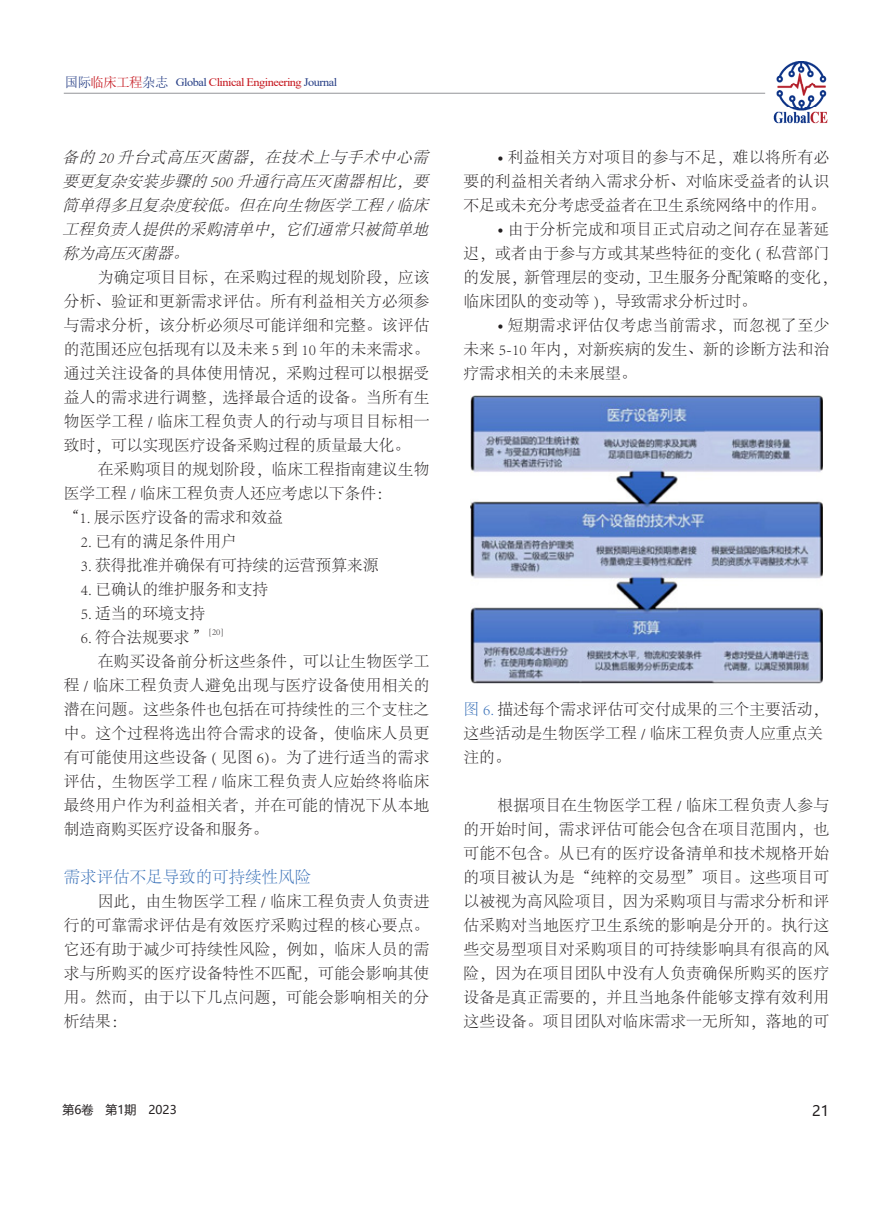
<style>
.page{position:relative;width:893px;height:1212px;background:#fff}
.page>*{position:absolute;margin:0;border:0;box-sizing:border-box;transform-origin:0 0}
.二级小标题{font:300 16.5px "Adobe Song Std";color:#3870b7}
.正文{font:300 15.75px/24px "Adobe Song Std";color:#231f20;text-align:justify}
.正文-2{font:italic 300 15.75px/24px "Adobe Song Std";color:#231f20;text-align:justify}
.正文-3{font:300 15.75px/24px "Adobe Song Std";letter-spacing:.02em;color:#231f20}
.t1{font:14.4px "Microsoft Ya Hei";color:#231f20}
.t2{font:12px "Microsoft Ya Hei";color:#231f20}
.t3{font:11.55px "Times New Roman";letter-spacing:-.04em;color:#c4121a;scale:1.07 1}
.正文-4{font:300 9.15px "Adobe Song Std";color:#231f20}
.s1{font-family:"Sim Sun";font-size:13.35px;color:#273f86}
.s2{font-family:"Sim Sun";font-size:13.35px}
.s3{color:#273f86}
.s4{font-family:"Minion Pro";font-weight:400}
.s5{color:#3870b8}
</style>
<div class="page">
<hr style="left:64px;top:93px;width:701px;height:1px;background:#939598">
<img style="left:773px;top:62px;width:55px;height:62px">
<img style="left:470px;top:395px;width:353px;height:289px">
<p class="t3" style="left:65px;top:74px;width:256px"><span class="s1">国际</span><span class="s2">临床工程</span><span class="s1">杂志</span> <span class="s3">Global</span> Clinical Engineering <span class="s3">Journal</span></p>
<p class="正文-2" style="left:62px;top:146px;width:372px">备的 20 升台式高压灭菌器，在技术上与手术中心需要更复杂安装步骤的 500 升通行高压灭菌器相比，要简单得多且复杂度较低。但在向生物医学工程 / 临床工程负责人提供的采购清单中，它们通常只被简单地称为高压灭菌器。</p>
<p class="正文" style="left:64px;top:266px;width:367px;text-indent:34px">为确定项目目标，在采购过程的规划阶段，应该分析、验证和更新需求评估。所有利益相关方必须参与需求分析，该分析必须尽可能详细和完整。该评估的范围还应包括现有以及未来 5 到 10 年的未来需求。通过关注设备的具体使用情况，采购过程可以根据受益人的需求进行调整，选择最合适的设备。当所有生物医学工程 / 临床工程负责人的行动与项目目标相一致时，可以实现医疗设备采购过程的质量最大化。</p>
<p class="正文" style="left:64px;top:458px;width:367px;text-indent:34px">在采购项目的规划阶段，临床工程指南建议生物医学工程 / 临床工程负责人还应考虑以下条件：</p>
<p class="正文" style="left:64px;top:506px;width:221px">“1. 展示医疗设备的需求和效益</p>
<p class="正文" style="left:81px;top:530px;width:158px">2. 已有的满足条件用户</p>
<p class="正文" style="left:81px;top:554px;width:299px">3. 获得批准并确保有可持续的运营预算来源</p>
<p class="正文" style="left:81px;top:578px;width:189px">4. 已确认的维护服务和支持</p>
<p class="正文" style="left:81px;top:602px;width:126px">5. 适当的环境支持</p>
<p class="正文" style="left:81px;top:626px;width:129px">6. 符合法规要求 ”</p>
<p class="正文-4" style="left:209px;top:627px;width:17px">[20]</p>
<p class="正文" style="left:64px;top:650px;width:367px;text-indent:34px">在购买设备前分析这些条件，可以让生物医学工程 / 临床工程负责人避免出现与医疗设备使用相关的潜在问题。这些条件也包括在可持续性的三个支柱之中。这个过程将选出符合需求的设备，使临床人员更有可能使用这些设备 ( 见图 6)。为了进行适当的需求评估，生物医学工程 / 临床工程负责人应始终将临床最终用户作为利益相关者，并在可能的情况下从本地制造商购买医疗设备和服务。</p>
<p class="二级小标题" style="left:64px;top:868px;width:249px">需求评估不足导致的可持续性风险</p>
<p class="正文" style="left:64px;top:890px;width:367px;text-indent:34px">因此，由生物医学工程 / 临床工程负责人负责进行的可靠需求评估是有效医疗采购过程的核心要点。它还有助于减少可持续性风险，例如，临床人员的需求与所购买的医疗设备特性不匹配，可能会影响其使用。然而，由于以下几点问题，可能会影响相关的分析结果：</p>
<p class="正文" style="left:463px;top:146px;width:367px;text-indent:34px"><span class="s4">•</span> 利益相关方对项目的参与不足，难以将所有必要的利益相关者纳入需求分析、对临床受益者的认识不足或未充分考虑受益者在卫生系统网络中的作用。</p>
<p class="正文-3" style="left:463px;top:218px;width:375px;text-indent:34px"><span class="s4">•</span> 由于分析完成和项目正式启动之间存在显著延迟，或者由于参与方或其某些特征的变化 ( 私营部门的发展，新管理层的变动，卫生服务分配策略的变化，临床团队的变动等 )，导致需求分析过时。</p>
<p class="正文" style="left:463px;top:314px;width:367px;text-indent:34px"><span class="s4">•</span> 短期需求评估仅考虑当前需求，而忽视了至少未来 5-10 年内，对新疾病的发生、新的诊断方法和治疗需求相关的未来展望。</p>
<p class="正文" style="left:463px;top:698px;width:366px;text-align:left"><span class="s5">图 6.</span> 描述每个需求评估可交付成果的三个主要活动，这些活动是生物医学工程 / 临床工程负责人应重点关注的。</p>
<p class="正文" style="left:463px;top:794px;width:367px;text-indent:34px">根据项目在生物医学工程 / 临床工程负责人参与的开始时间，需求评估可能会包含在项目范围内，也可能不包含。从已有的医疗设备清单和技术规格开始的项目被认为是“纯粹的交易型”项目。这些项目可以被视为高风险项目，因为采购项目与需求分析和评估采购对当地医疗卫生系统的影响是分开的。执行这些交易型项目对采购项目的可持续影响具有很高的风险，因为在项目团队中没有人负责确保所购买的医疗设备是真正需要的，并且当地条件能够支撑有效利用这些设备。项目团队对临床需求一无所知，落地的可</p>
<p class="t2" style="left:63px;top:1101px;width:116px">第6卷　第1期　2023</p>
<p class="t1" style="left:812px;top:1101px;width:18px">21</p>
</div>
